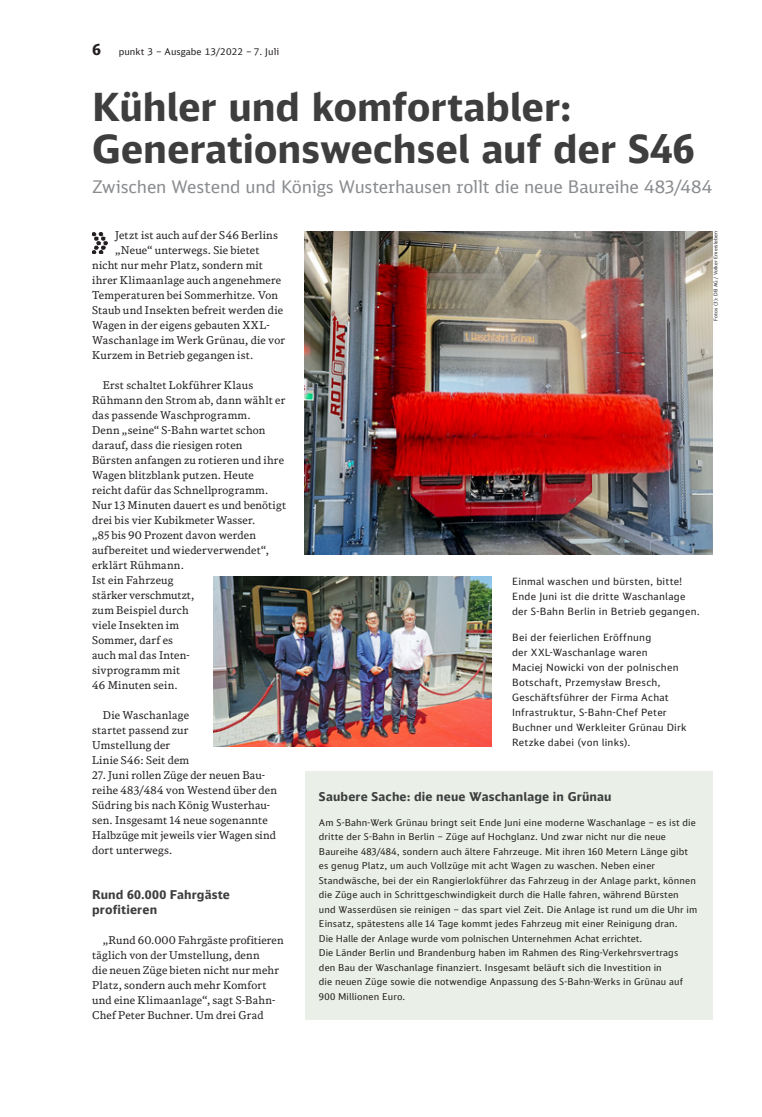
<style>
.page{position:relative;width:762px;height:1117px;background:#fff}
.page>*{position:absolute;margin:0;border:0;box-sizing:border-box;transform-origin:0 0}
.t1{font:700 38.75px/42.5px "DB Sans Alternate";letter-spacing:-.005em;color:#3e3e3f}
.t2{font:17.38px "DB Sans";letter-spacing:-.01em;color:#8a8c8f}
.t3{font:700 12.12px/15px "DB Sans Alternate";letter-spacing:.01em;color:#3e3e3f}
.t4{font:10.75px/15px "DB News";letter-spacing:.015em;color:#231f20}
.t5{font:10px/15px "DB Sans Alternate";letter-spacing:.02em;color:#231f20}
.t6{font:9.38px/14.5px "DB Sans Alternate";letter-spacing:.015em;color:#231f20}
.t7{font:9.38px "DB Sans";letter-spacing:.01em;color:#231f20}
.t8{font:5px "DB Sans Alternate";letter-spacing:.01em;color:#231f20}
.s1{font-weight:700;font-size:15px}
</style>
<div class="page">
<div style="left:305px;top:771px;width:407px;height:248px;background:#eaf0e7"></div>
<img style="left:92px;top:232px;width:16px;height:22px">
<img style="left:305px;top:231px;width:407px;height:323px">
<img style="left:213px;top:576px;width:278px;height:170px">
<p class="t7" style="left:92px;top:46px;width:189px"><span class="s1">6</span> punkt 3 – Ausgabe 13/2022 – 7. Juli</p>
<p class="t1" style="left:92px;top:84px;width:604px">Kühler und komfortabler:<br>Generationswechsel auf der S46</p>
<p class="t2" style="left:92px;top:176px;width:622px">Zwischen Westend und Königs Wusterhausen rollt die neue Baureihe 483/484</p>
<p class="t4" style="left:115px;top:227px;width:165px">Jetzt ist auch auf der S46 Berlins</p>
<p class="t4" style="left:115px;top:242px;width:146px">„Neue“ unterwegs. Sie bietet</p>
<p class="t4" style="left:92px;top:257px;width:172px">nicht nur mehr Platz, sondern mit</p>
<p class="t4" style="left:92px;top:272px;width:191px">ihrer Klimaanlage auch angenehmere</p>
<p class="t4" style="left:92px;top:287px;width:187px">Temperaturen bei Sommerhitze. Von</p>
<p class="t4" style="left:92px;top:302px;width:192px">Staub und Insekten befreit werden die</p>
<p class="t4" style="left:92px;top:317px;width:179px">Wagen in der eigens gebauten XXL-</p>
<p class="t4" style="left:92px;top:332px;width:195px">Waschanlage im Werk Grünau, die vor</p>
<p class="t4" style="left:92px;top:347px;width:163px">Kurzem in Betrieb gegangen ist.</p>
<p class="t4" style="left:92px;top:377px;width:196px;text-indent:11px">Erst schaltet Lokführer Klaus<br>Rühmann den Strom ab, dann wählt er das passende Waschprogramm.<br>Denn „seine“ S-Bahn wartet schon darauf, dass die riesigen roten<br>Bürsten anfangen zu rotieren und ihre<br>Wagen blitzblank putzen. Heute reicht dafür das Schnellprogramm.<br>Nur 13 Minuten dauert es und benötigt drei bis vier Kubikmeter Wasser.<br>„85 bis 90 Prozent davon werden aufbereitet und wiederverwendet“, erklärt Rühmann.<br>Ist ein Fahrzeug<br>stärker verschmutzt,<br>zum Beispiel durch<br>viele Insekten im<br>Sommer, darf es<br>auch mal das Inten-<br>sivprogramm mit<br>46 Minuten sein.</p>
<p class="t4" style="left:92px;top:707px;width:99px;text-indent:11px">Die Waschanlage startet passend zur<br>Umstellung der<br>Linie S46: Seit dem</p>
<p class="t4" style="left:92px;top:767px;width:186px">27. Juni rollen Züge der neuen Bau&shy;reihe 483/484 von Westend über den<br>Südring bis nach König Wusterhau&shy;sen. Insgesamt 14 neue sogenannte<br>Halbzüge mit jeweils vier Wagen sind dort unterwegs.</p>
<p class="t3" style="left:92px;top:886px;width:139px">Rund 60.000 Fahrgäste profitieren</p>
<p class="t4" style="left:92px;top:932px;width:193px;text-indent:11px">„Rund 60.000 Fahrgäste profitieren täglich von der Umstellung, denn<br>die neuen Züge bieten nicht nur mehr Platz, sondern auch mehr Komfort und eine Klimaanlage“, sagt S-Bahn-Chef Peter Buchner. Um drei Grad</p>
<p class="t8" style="left:712px;top:320px;width:91px;rotate:-90deg">Fotos (3): DB AG / Volker Emersleben</p>
<p class="t5" style="left:512px;top:573px;width:189px">Einmal waschen und bürsten, bitte!<br>Ende Juni ist die dritte Waschanlage der S-Bahn Berlin in Betrieb gegangen.</p>
<p class="t5" style="left:512px;top:629px;width:176px">Bei der feierlichen Eröffnung<br>der XXL-Waschanlage waren<br>Maciej Nowicki von der polnischen<br>Botschaft, Przemysław Bresch,<br>Geschäftsführer der Firma Achat<br>Infrastruktur, S-Bahn-Chef Peter<br>Buchner und Werkleiter Grünau Dirk<br>Retzke dabei (von links).</p>
<p class="t3" style="left:319px;top:788px;width:294px">Saubere Sache: die neue Waschanlage in Grünau</p>
<p class="t6" style="left:319px;top:814px;width:380px">Am S-Bahn-Werk Grünau bringt seit Ende Juni eine moderne Waschanlage – es ist die dritte der S-Bahn in Berlin – Züge auf Hochglanz. Und zwar nicht nur die neue Baureihe 483/484, sondern auch ältere Fahrzeuge. Mit ihren 160 Metern Länge gibt es genug Platz, um auch Vollzüge mit acht Wagen zu waschen. Neben einer Standwäsche, bei der ein Rangierlokführer das Fahrzeug in der Anlage parkt, können die Züge auch in Schrittgeschwindigkeit durch die Halle fahren, während Bürsten und Wasserdüsen sie reinigen – das spart viel Zeit. Die Anlage ist rund um die Uhr im Einsatz, spätestens alle 14 Tage kommt jedes Fahrzeug mit einer Reinigung dran.<br>Die Halle der Anlage wurde vom polnischen Unternehmen Achat errichtet.<br>Die Länder Berlin und Brandenburg haben im Rahmen des Ring-Verkehrsvertrags<br>den Bau der Waschanlage finanziert. Insgesamt beläuft sich die Investition in<br>die neuen Züge sowie die notwendige Anpassung des S-Bahn-Werks in Grünau auf 900 Millionen Euro.</p>
</div>
